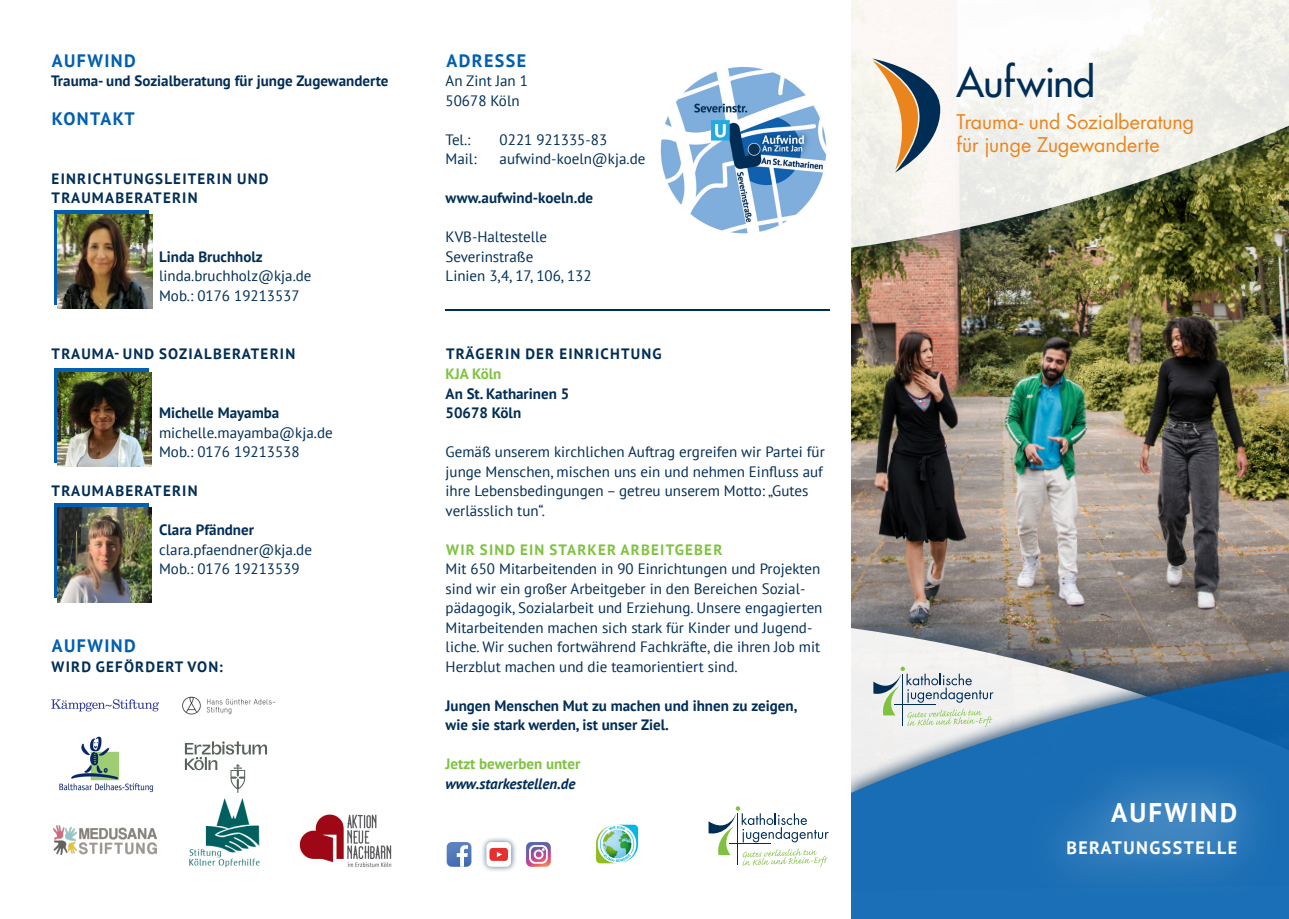
<style>
.page{position:relative;width:1289px;height:919px;background:#fff}
.page>*{position:absolute;margin:0;border:0;box-sizing:border-box;transform-origin:0 0}
.t1{font:500 39.3px "Futura Std";letter-spacing:-.01em;color:#002d56}
.Ü1_Titel{font:700 27px "PT Sans";letter-spacing:.08em;color:#fff}
.t2{font:19.65px/23.5px "Futura Std";letter-spacing:-.005em;color:#ea841d}
.Ü1_JSA{font:700 18px "PT Sans";letter-spacing:.08em;color:#015fae}
.Ü2_Titel{font:700 18px "PT Sans";letter-spacing:.08em;color:#fff}
.Ü1_JSA-2{font:700 18px "PT Sans";letter-spacing:.055em;color:#015fae}
.Fließtext{font:15px/19.5px "PT Sans";color:#002d56}
.Ü2_KJA-blau{font:700 15px "PT Sans";letter-spacing:.08em;color:#002d56}
.Fließtext-2{font:700 15px "PT Sans";color:#002d56}
.Ü2_KJA-blau-2{font:700 15px "PT Sans";color:#002d56}
.Ü2_KJA-grün{font:700 15px "PT Sans";letter-spacing:.08em;color:#7fc241}
.Ü3_KJA-grün{font:700 15px "PT Sans";color:#7fc241}
.Ü3_KJA-blau{font:700 15px "PT Sans";color:#002d56}
.Ü3_KJA-blau-2{font:italic 700 15px "PT Sans";color:#002d56}
.Ü3_KJA-grün-2{font:700 15px "PT Sans";color:#002d56}
</style>
<div class="page">
<img style="left:851px;top:283px;width:437px;height:301px">
<div style="left:808px;top:584px;width:480px;height:334px;background:#002d56;opacity:.8"></div>
<svg style="left:850px;top:628px;width:438px;height:25px"></svg>
<div style="left:836px;top:653px;width:452px;height:265px;background:#002d56;opacity:.8"></div>
<svg style="left:850px;top:670px;width:438px;height:248px;fill:#196db4"></svg>
<div style="left:808px;top:0;width:480px;height:283px;background:#002d56;opacity:.8"></div>
<svg style="left:850px;top:0;width:438px;height:248px;fill:#f2f2eb"></svg>
<svg style="left:1022px;top:756px;width:259px;height:144px;fill:#2071b6"></svg>
<div style="left:0;top:0;width:850px;height:918px;background:#fff"></div>
<hr style="left:445px;top:309px;width:384px;height:2px;background:#002d56">
<div style="left:480px;top:835px;width:37px;height:37px;background:#002d56;opacity:.7"></div>
<div style="left:486px;top:842px;width:25px;height:24px;background:#fff;border-radius:5px"></div>
<svg style="left:489px;top:847px;width:19px;height:13px"></svg>
<svg style="left:526px;top:842px;width:25px;height:24px"></svg>
<svg style="left:446px;top:842px;width:25px;height:24px"></svg>
<svg style="left:872px;top:58px;width:68px;height:114px"></svg>
<svg style="left:55px;top:210px;width:94px;height:94px"></svg>
<img style="left:58px;top:215px;width:94px;height:94px">
<svg style="left:708px;top:806px;width:120px;height:60px"></svg>
<svg style="left:873px;top:666px;width:120px;height:61px"></svg>
<img style="left:59px;top:736px;width:95px;height:56px">
<img style="left:182px;top:696px;width:94px;height:19px">
<img style="left:54px;top:825px;width:103px;height:29px">
<svg style="left:185px;top:741px;width:82px;height:51px"></svg>
<img style="left:299px;top:814px;width:93px;height:53px">
<img style="left:190px;top:798px;width:69px;height:69px">
<svg style="left:51px;top:699px;width:108px;height:12px"></svg>
<img style="left:660px;top:67px;width:167px;height:167px">
<svg style="left:54px;top:368px;width:94px;height:94px"></svg>
<img style="left:58px;top:373px;width:94px;height:94px">
<svg style="left:54px;top:503px;width:94px;height:94px"></svg>
<img style="left:57px;top:508px;width:95px;height:94px">
<img style="left:595px;top:824px;width:44px;height:40px">
<p class="Ü1_JSA" style="left:52px;top:49px;width:86px">AUFWIND</p>
<p class="Ü2_KJA-blau-2" style="left:51px;top:71px;width:339px">Trauma- und Sozialberatung für junge Zugewanderte</p>
<p class="Ü1_JSA-2" style="left:52px;top:107px;width:84px">KONTAKT</p>
<p class="Ü2_KJA-blau" style="left:52px;top:169px;width:218px">EINRICHTUNGSLEITERIN UND</p>
<p class="Ü2_KJA-blau" style="left:52px;top:188px;width:147px">TRAUMABERATERIN</p>
<p class="Ü3_KJA-blau" style="left:159px;top:247px;width:105px">Linda Bruchholz</p>
<p class="Fließtext" style="left:159px;top:266px;width:154px">linda.bruchholz@kja.de</p>
<p class="Fließtext" style="left:159px;top:285px;width:142px">Mob.: 0176 19213537</p>
<p class="Ü2_KJA-blau" style="left:52px;top:344px;width:245px">TRAUMA- UND SOZIALBERATERIN</p>
<p class="Ü2_KJA-blau-2" style="left:159px;top:403px;width:122px">Michelle Mayamba</p>
<p class="Fließtext" style="left:159px;top:422px;width:175px">michelle.mayamba@kja.de</p>
<p class="Fließtext" style="left:159px;top:441px;width:142px">Mob.: 0176 19213538</p>
<p class="Ü2_KJA-blau" style="left:52px;top:481px;width:147px">TRAUMABERATERIN</p>
<p class="Ü2_KJA-blau-2" style="left:159px;top:520px;width:96px">Clara Pfändner</p>
<p class="Fließtext" style="left:159px;top:539px;width:154px">clara.pfaendner@kja.de</p>
<p class="Fließtext" style="left:159px;top:558px;width:142px">Mob.: 0176 19213539</p>
<p class="Ü1_JSA" style="left:52px;top:634px;width:86px">AUFWIND</p>
<p class="Ü2_KJA-blau" style="left:52px;top:656px;width:173px">WIRD GEFÖRDERT VON:</p>
<p class="Ü1_JSA" style="left:446px;top:49px;width:81px">ADRESSE</p>
<p class="Fließtext" style="left:445px;top:71px;width:84px">An Zint Jan 1</p>
<p class="Fließtext" style="left:445px;top:90px;width:75px">50678 Köln</p>
<p class="Fließtext" style="left:445px;top:129px;width:26px">Tel.:</p>
<p class="Fließtext" style="left:499px;top:129px;width:109px">0221 921335-83</p>
<p class="Fließtext" style="left:445px;top:149px;width:32px">Mail:</p>
<p class="Fließtext" style="left:499px;top:149px;width:147px">aufwind-koeln@kja.de</p>
<p class="Fließtext-2" style="left:445px;top:188px;width:149px">www.aufwind-koeln.de</p>
<p class="Fließtext" style="left:445px;top:227px;width:103px">KVB-Haltestelle</p>
<p class="Fließtext" style="left:445px;top:246px;width:89px">Severinstraße</p>
<p class="Fließtext" style="left:445px;top:266px;width:147px">Linien 3,4, 17, 106, 132</p>
<p class="Ü2_KJA-blau" style="left:446px;top:344px;width:217px">TRÄGERIN DER EINRICHTUNG</p>
<p class="Ü3_KJA-grün" style="left:445px;top:364px;width:57px">KJA Köln</p>
<p class="Ü3_KJA-grün-2" style="left:445px;top:383px;width:125px">An St. Katharinen 5</p>
<p class="Ü3_KJA-blau" style="left:445px;top:403px;width:77px">50678 Köln</p>
<p class="Fließtext" style="left:445px;top:441px;width:381px">Gemäß unserem kirchlichen Auftrag ergreifen wir Partei für junge Menschen, mischen uns ein und nehmen Einfluss auf ihre Lebensbedingungen – getreu unserem Motto: „Gutes verlässlich tun“.</p>
<p class="Ü2_KJA-grün" style="left:446px;top:539px;width:278px">WIR SIND EIN STARKER ARBEITGEBER</p>
<p class="Fließtext" style="left:445px;top:558px;width:378px">Mit 650 Mitarbeitenden in 90 Einrichtungen und Projekten sind wir ein großer Arbeitgeber in den Bereichen Sozial&shy;pädagogik, Sozialarbeit und Erziehung. Unsere engagierten Mitarbeitenden machen sich stark für Kinder und Jugend&shy;liche. Wir suchen fortwährend Fachkräfte, die ihren Job mit Herzblut machen und die teamorientiert sind.</p>
<p class="Fließtext-2" style="left:445px;top:695px;width:353px">Jungen Menschen Mut zu machen und ihnen zu zeigen,</p>
<p class="Fließtext-2" style="left:445px;top:715px;width:225px">wie sie stark werden, ist unser Ziel.</p>
<p class="Ü3_KJA-grün" style="left:445px;top:754px;width:136px">Jetzt bewerben unter</p>
<p class="Ü3_KJA-blau-2" style="left:445px;top:773px;width:131px">www.starkestellen.de</p>
<p class="t1" style="left:956px;top:58px;width:140px">Aufwind</p>
<p class="t2" style="left:956px;top:110px;width:239px">Trauma- und Sozialberatung für junge Zugewanderte</p>
<p class="Ü1_Titel" style="left:1110px;top:794px;width:128px">AUFWIND</p>
<p class="Ü2_Titel" style="left:1066px;top:835px;width:172px">BERATUNGSSTELLE</p>
</div>
